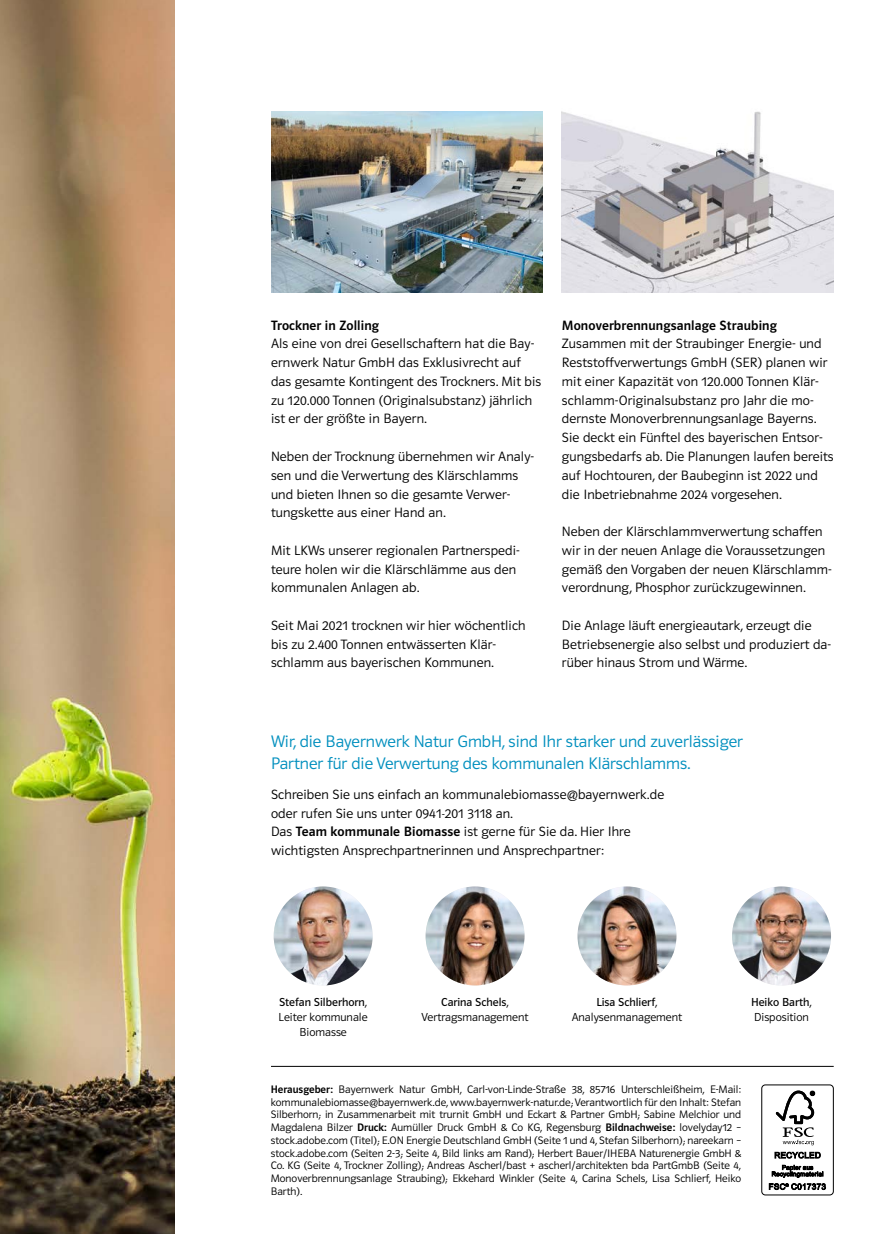
<style>
.page{position:relative;width:872px;height:1234px;background:#fff}
.page>*{position:absolute;margin:0;border:0;box-sizing:border-box;transform-origin:0 0}
.t1{font:17.25px/21.8px "Polo 11 Leicht";color:#008fbe}
.t2{font:13.95px/18.8px "Polo 11 Leicht";letter-spacing:.01em;color:#000}
.t3{font:13.95px "Polo 11 Krftg";letter-spacing:.01em;color:#000}
.t4{font:12px/15px "Polo 11 Leicht";color:#000;text-align:center}
.t5{font:12px "Polo 11 Buch";color:#000}
.t6{font:11.25px/12.8px "Polo 11 Leicht";color:#000;text-align:justify}
.s1{font-size:12px}
.s2{font-family:"Polo 11 Krftg"}
.s3{font-family:"Polo 11 Leicht"}
</style>
<div class="page">
<img style="left:271px;top:112px;width:271px;height:180px">
<img style="left:562px;top:111px;width:271px;height:181px">
<img style="left:274px;top:886px;width:98px;height:99px;border-radius:49px">
<img style="left:425px;top:886px;width:99px;height:99px;border-radius:49px">
<img style="left:732px;top:886px;width:99px;height:99px;border-radius:49px">
<img style="left:577px;top:886px;width:99px;height:99px;border-radius:49px">
<hr style="left:271px;top:1065px;width:562px;height:1px;background:#000">
<img style="left:0;top:0;width:174px;height:1233px">
<div style="left:761px;top:1084px;width:72px;height:110px;border:1px solid #000;border-radius:4px"></div>
<svg style="left:775px;top:1090px;width:40px;height:54px"></svg>
<svg style="left:774px;top:1151px;width:46px;height:7px"></svg>
<svg style="left:769px;top:1164px;width:57px;height:25px"></svg>
<p class="t3" style="left:271px;top:317px;width:110px">Trockner in Zolling</p>
<p class="t2" style="left:271px;top:334px;width:272px">Als eine von drei Gesellschaftern hat die Bay&shy;ernwerk Natur GmbH das Exklusivrecht auf das gesamte Kontingent des Trockners. Mit bis zu 120.000 Tonnen (Originalsubstanz) jährlich ist er der größte in Bayern.</p>
<p class="t2" style="left:271px;top:447px;width:264px">Neben der Trocknung übernehmen wir Analy&shy;sen und die Verwertung des Klärschlamms und bieten Ihnen so die gesamte Verwer&shy;tungskette aus einer Hand an.</p>
<p class="t2" style="left:271px;top:540px;width:250px">Mit LKWs unserer regionalen Partnerspedi&shy;teure holen wir die Klärschlämme aus den kommunalen Anlagen ab.</p>
<p class="t2" style="left:271px;top:615px;width:256px">Seit Mai 2021 trocknen wir hier wöchentlich bis zu 2.400 Tonnen entwässerten Klär&shy;schlamm aus bayerischen Kommunen.</p>
<p class="t3" style="left:562px;top:317px;width:216px">Monoverbrennungsanlage Straubing</p>
<p class="t2" style="left:562px;top:334px;width:273px">Zusammen mit der Straubinger Energie- und Reststoffverwertungs GmbH (SER) planen wir mit einer Kapazität von 120.000 Tonnen Klär&shy;schlamm-Originalsubstanz pro Jahr die mo&shy;dernste Monoverbrennungsanlage Bayerns.<br>Sie deckt ein Fünftel des bayerischen Entsor&shy;gungsbedarfs ab. Die Planungen laufen bereits auf Hochtouren, der Baubeginn ist 2022 und die Inbetriebnahme 2024 vorgesehen.</p>
<p class="t2" style="left:562px;top:522px;width:271px">Neben der Klärschlammverwertung schaffen wir in der neuen Anlage die Voraussetzungen gemäß den Vorgaben der neuen Klärschlamm&shy;verordnung, Phosphor zurückzugewinnen.</p>
<p class="t2" style="left:562px;top:615px;width:271px">Die Anlage läuft energieautark, erzeugt die<br>Betriebsenergie also selbst und produziert da&shy;rüber hinaus Strom und Wärme.</p>
<p class="t1" style="left:271px;top:730px;width:473px">Wir, die Bayernwerk Natur GmbH, sind Ihr starker und zuverlässiger<br>Partner für die Verwertung des kommunalen Klärschlamms.</p>
<p class="t2" style="left:271px;top:784px;width:395px">Schreiben Sie uns einfach an kommunalebiomasse@bayernwerk.de oder rufen Sie uns unter 0941<span class="s1">-</span>201 3118 an.<br>Das <span class="s2">Team kommunale Biomasse</span> ist gerne für Sie da. Hier Ihre wichtigsten Ansprechpartnerinnen und Ansprechpartner:</p>
<p class="t5" style="left:279px;top:995px;width:90px">Stefan Silberhorn<span class="s3">,</span></p>
<p class="t4" style="left:279px;top:1009px;width:90px">Leiter kommunale<br>Biomasse</p>
<p class="t5" style="left:441px;top:995px;width:69px">Carina Schels<span class="s3">,</span></p>
<p class="t4" style="left:421px;top:1009px;width:108px">Vertragsmanagement</p>
<p class="t5" style="left:596px;top:995px;width:63px">Lisa Schlierf<span class="s3">,</span></p>
<p class="t4" style="left:572px;top:1009px;width:112px">Analysenmanagement</p>
<p class="t5" style="left:751px;top:995px;width:62px">Heiko Barth<span class="s3">,</span></p>
<p class="t4" style="left:754px;top:1009px;width:56px">Disposition</p>
<p class="t6" style="left:271px;top:1082px;width:472px"><span class="s2">Herausgeber:</span> Bayernwerk Natur GmbH, Carl-von-Linde-Straße 38, 85716 Unterschleißheim, E-Mail: kommunalebiomasse@bayernwerk.de, www.bayernwerk-natur.de; Verantwortlich für den Inhalt: Stefan Silberhorn; in Zusammenarbeit mit trurnit GmbH und Eckart &amp; Partner GmbH; Sabine Melchior und Magdalena Bilzer <span class="s2">Druck:</span> Aumüller Druck GmbH &amp; Co KG, Regensburg <span class="s2">Bildnachweise:</span> lovelyday12 – stock.adobe.com (Titel); E.ON Energie Deutschland GmbH (Seite 1 und 4, Stefan Silberhorn); nareekarn – stock.adobe.com (Seiten 2-3; Seite 4, Bild links am Rand); Herbert Bauer/IHEBA Naturenergie GmbH &amp; Co. KG (Seite 4, Trockner Zolling); Andreas Ascherl/bast + ascherl/architekten bda PartGmbB (Seite 4, Monoverbrennungsanlage Straubing); Ekkehard Winkler (Seite 4, Carina Schels, Lisa Schlierf, Heiko Barth).</p>
</div>
